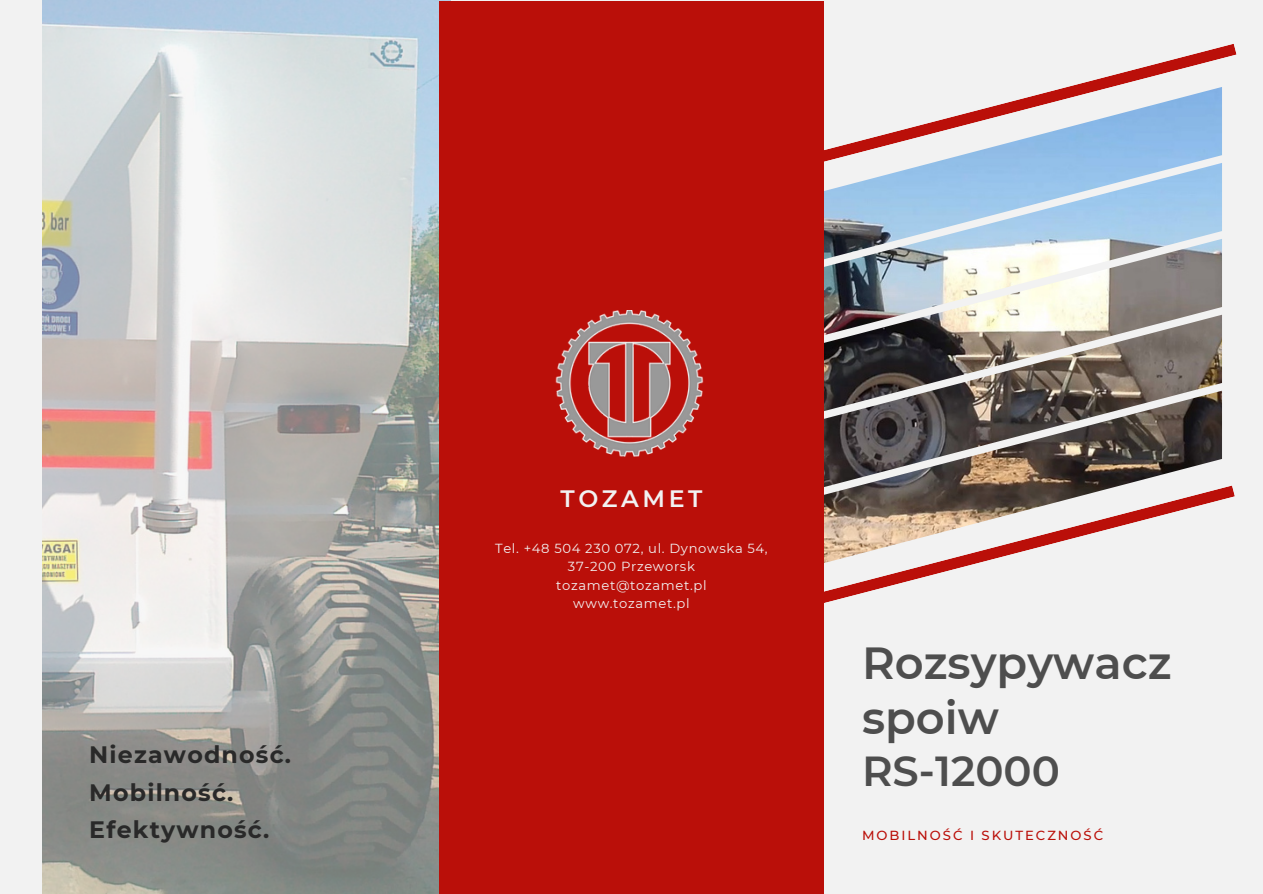
<style>
.page{position:relative;width:1263px;height:894px;background:#fff}
.page>*{position:absolute;margin:0;border:0;box-sizing:border-box;transform-origin:0 0}
.t1{font:600 44.85px/55.2px "Montserrat";color:#4e4e4e}
.t2{font:600 41.85px "Montserrat";color:#4e4e4e}
.t3{font:700 23.7px/37.2px "Montserrat";letter-spacing:.05em;color:#292929}
.t4{font:600 23.7px "Montserrat";letter-spacing:.15em;color:#f2f2f2}
.t5{font:13.2px "Montserrat";letter-spacing:.05em;color:#f2f2f2}
.t6{font:500 13.2px "Montserrat";letter-spacing:.15em;color:#ba0f09}
</style>
<div class="page">
<div style="left:0;top:0;width:1263px;height:893px;background:#f2f2f2"></div>
<img style="left:43px;top:0;width:407px;height:893px">
<img style="left:824px;top:168px;width:398px;height:317px">
<svg style="left:824px;top:44px;width:412px;height:124px"></svg>
<svg style="left:824px;top:485px;width:411px;height:118px"></svg>
<div style="left:439px;top:1px;width:385px;height:892px;background:#ba0f09"></div>
<img style="left:555px;top:311px;width:149px;height:146px">
<h1 class="t3" style="left:89px;top:736px;width:203px">Niezawodność.<br>Mobilność.<br>Efektywność.</h1>
<p class="t4" style="left:561px;top:484px;width:143px">TOZAMET</p>
<h2 class="t5" style="left:495px;top:539px;width:274px">Tel. +48 504 230 072, ul. Dynowska 54,</h2>
<p class="t5" style="left:568px;top:558px;width:128px">37-200 Przeworsk</p>
<p class="t5" style="left:556px;top:577px;width:152px">tozamet@tozamet.pl</p>
<p class="t5" style="left:573px;top:595px;width:118px">www.tozamet.pl</p>
<p class="t1" style="left:862px;top:634px;width:311px">Rozsypywacz spoiw</p>
<p class="t2" style="left:862px;top:744px;width:199px">RS-12000</p>
<p class="t6" style="left:862px;top:827px;width:243px">MOBILNOŚĆ I SKUTECZNOŚĆ</p>
</div>
